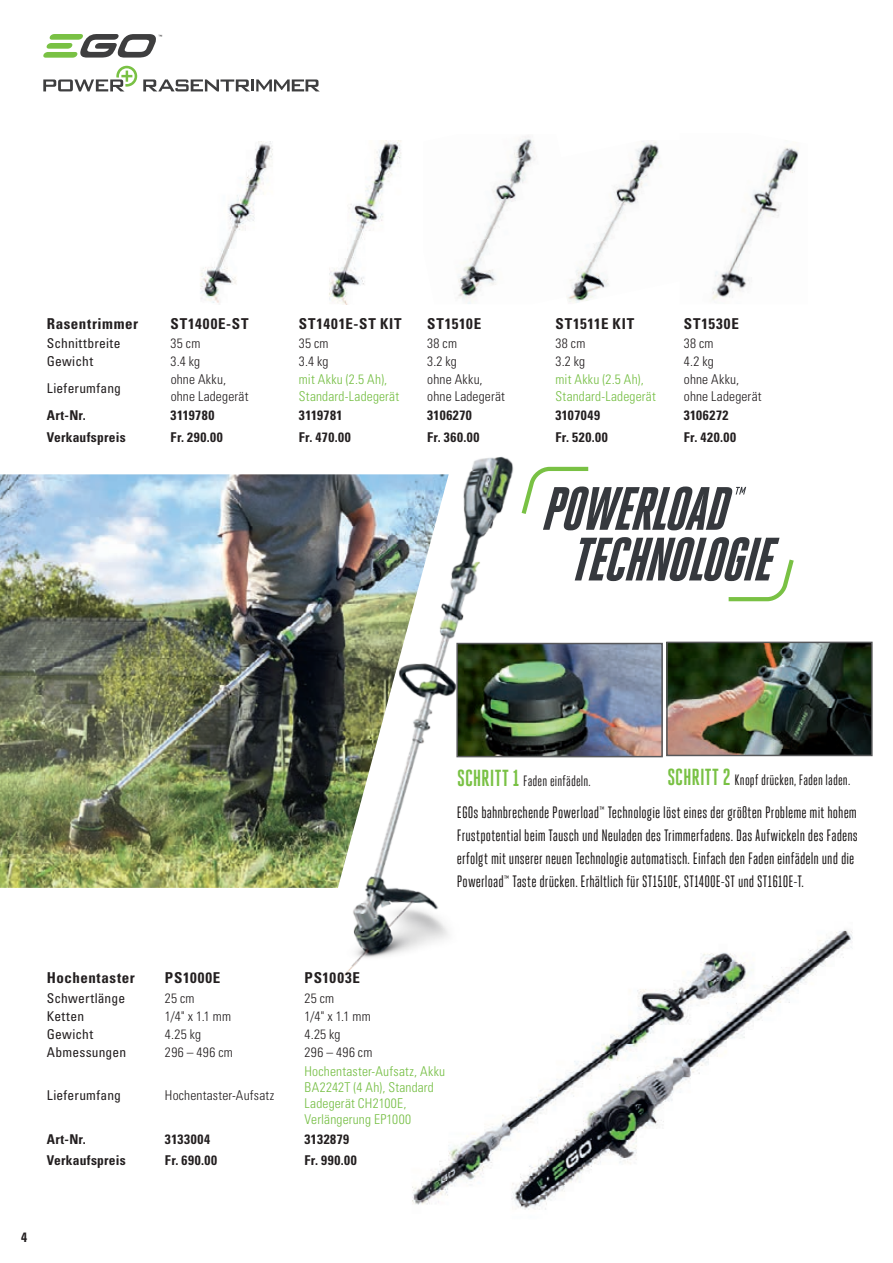
<style>
.page{position:relative;width:893px;height:1263px;background:#fff}
.page>*{position:absolute;margin:0;border:0;box-sizing:border-box;transform-origin:0 0}
.t1{font:16.5px/23.1px "Heroic Condensed";letter-spacing:.005em;color:#171313}
.t2{font:700 condensed 15px "Univers LT Std";letter-spacing:.05em;color:#231f20}
.t3{font:15px "Heroic Condensed";letter-spacing:.005em;color:#171313}
.t4{font:15px "Heroic Condensed";letter-spacing:.005em;color:#231f20}
.t5{font:300 condensed 13.5px/16.2px "Univers LT Std";letter-spacing:.01em;color:#231f20}
.t6{font:300 condensed 13.5px/16.2px "Univers LT Std";letter-spacing:.015em;color:#75be43}
.t7{font:700 condensed 13.5px "Univers LT Std";letter-spacing:.03em;color:#231f20}
.t8{font:condensed 13.5px "Univers LT Pro";letter-spacing:.015em;color:#231f20}
.t9{font:700 condensed 13.5px "Univers LT Std";letter-spacing:.01em;color:#231f20}
.s1{font-weight:700;font-size:23.25px;color:#79c144}
</style>
<div class="page">
<img style="left:338px;top:456px;width:307px;height:526px">
<svg style="left:43px;top:34px;width:119px;height:24px"></svg>
<svg style="left:43px;top:66px;width:94px;height:25px"></svg>
<svg style="left:143px;top:79px;width:176px;height:12px"></svg>
<img style="left:0;top:474px;width:449px;height:414px">
<img style="left:495px;top:915px;width:358px;height:88px">
<img style="left:376px;top:937px;width:409px;height:273px">
<svg style="left:522px;top:467px;width:224px;height:63px"></svg>
<svg style="left:575px;top:537px;width:219px;height:64px"></svg>
<img style="left:669px;top:645px;width:201px;height:108px">
<div style="left:666px;top:642px;width:207px;height:114px;border:2px solid #57585a"></div>
<img style="left:459px;top:646px;width:201px;height:108px">
<div style="left:456px;top:643px;width:207px;height:114px;border:2px solid #57585a"></div>
<img style="left:200px;top:141px;width:73px;height:162px">
<img style="left:329px;top:140px;width:72px;height:164px">
<img style="left:458px;top:136px;width:79px;height:168px">
<img style="left:568px;top:140px;width:93px;height:163px">
<img style="left:712px;top:147px;width:87px;height:153px">
<p class="t2" style="left:47px;top:314px;width:93px">Rasentrimmer</p>
<p class="t2" style="left:171px;top:314px;width:79px">ST1400E-ST</p>
<p class="t2" style="left:299px;top:314px;width:104px">ST1401E-ST KIT</p>
<p class="t2" style="left:427px;top:314px;width:55px">ST1510E</p>
<p class="t2" style="left:556px;top:314px;width:80px">ST1511E KIT</p>
<p class="t2" style="left:684px;top:314px;width:56px">ST1530E</p>
<p class="t8" style="left:47px;top:335px;width:75px">Schnittbreite</p>
<p class="t5" style="left:171px;top:335px;width:31px">35 cm</p>
<p class="t5" style="left:299px;top:335px;width:31px">35 cm</p>
<p class="t5" style="left:427px;top:335px;width:31px">38 cm</p>
<p class="t5" style="left:556px;top:335px;width:31px">38 cm</p>
<p class="t5" style="left:684px;top:335px;width:31px">38 cm</p>
<p class="t8" style="left:47px;top:353px;width:48px">Gewicht</p>
<p class="t5" style="left:171px;top:353px;width:31px">3.4 kg</p>
<p class="t5" style="left:299px;top:353px;width:31px">3.4 kg</p>
<p class="t5" style="left:427px;top:353px;width:31px">3.2 kg</p>
<p class="t5" style="left:556px;top:353px;width:31px">3.2 kg</p>
<p class="t5" style="left:684px;top:353px;width:31px">4.2 kg</p>
<p class="t8" style="left:47px;top:379px;width:76px">Lieferumfang</p>
<p class="t5" style="left:171px;top:372px;width:79px">ohne Akku, ohne Ladegerät</p>
<p class="t6" style="left:299px;top:372px;width:102px">mit Akku (2.5 Ah),<br>Standard-Ladegerät</p>
<p class="t5" style="left:427px;top:372px;width:79px">ohne Akku, ohne Ladegerät</p>
<p class="t6" style="left:556px;top:372px;width:102px">mit Akku (2.5 Ah),<br>Standard-Ladegerät</p>
<p class="t5" style="left:684px;top:372px;width:79px">ohne Akku, ohne Ladegerät</p>
<p class="t7" style="left:47px;top:407px;width:41px">Art-Nr.</p>
<p class="t7" style="left:171px;top:407px;width:45px">3119780</p>
<p class="t7" style="left:299px;top:407px;width:45px">3119781</p>
<p class="t7" style="left:427px;top:407px;width:46px">3106270</p>
<p class="t7" style="left:556px;top:407px;width:46px">3107049</p>
<p class="t7" style="left:684px;top:407px;width:46px">3106272</p>
<p class="t9" style="left:47px;top:429px;width:80px">Verkaufspreis</p>
<p class="t7" style="left:171px;top:429px;width:54px">Fr. 290.00</p>
<p class="t7" style="left:299px;top:429px;width:53px">Fr. 470.00</p>
<p class="t7" style="left:427px;top:429px;width:54px">Fr. 360.00</p>
<p class="t7" style="left:556px;top:429px;width:54px">Fr. 520.00</p>
<p class="t7" style="left:684px;top:429px;width:54px">Fr. 420.00</p>
<p class="t4" style="left:457px;top:773px;width:135px"><span class="s1">SCHRITT 1</span> Faden einfädeln.</p>
<p class="t3" style="left:667px;top:771px;width:184px"><span class="s1">SCHRITT 2</span> Knopf drücken, Faden laden.</p>
<p class="t1" style="left:457px;top:800px;width:402px">EGOs bahnbrechende Powerload™ Technologie löst eines der größten Probleme mit hohem Frustpotential beim Tausch und Neuladen des Trimmerfadens. Das Aufwickeln des Fadens erfolgt mit unserer neuen Technologie automatisch. Einfach den Faden einfädeln und die Powerload™ Taste drücken. Erhältlich für ST1510E, ST1400E-ST und ST1610E-T.</p>
<p class="t2" style="left:47px;top:969px;width:90px">Hochentaster</p>
<p class="t2" style="left:165px;top:969px;width:57px">PS1000E</p>
<p class="t2" style="left:305px;top:969px;width:57px">PS1003E</p>
<p class="t8" style="left:47px;top:989px;width:80px">Schwertlänge</p>
<p class="t5" style="left:165px;top:990px;width:31px">25 cm</p>
<p class="t5" style="left:305px;top:990px;width:31px">25 cm</p>
<p class="t8" style="left:47px;top:1007px;width:39px">Ketten</p>
<p class="t5" style="left:165px;top:1008px;width:68px">1/4" x 1.1 mm</p>
<p class="t5" style="left:305px;top:1008px;width:68px">1/4" x 1.1 mm</p>
<p class="t8" style="left:47px;top:1026px;width:48px">Gewicht</p>
<p class="t5" style="left:165px;top:1026px;width:38px">4.25 kg</p>
<p class="t5" style="left:305px;top:1026px;width:38px">4.25 kg</p>
<p class="t8" style="left:47px;top:1044px;width:81px">Abmessungen</p>
<p class="t5" style="left:165px;top:1044px;width:69px">296 – 496 cm</p>
<p class="t5" style="left:305px;top:1044px;width:69px">296 – 496 cm</p>
<p class="t8" style="left:47px;top:1087px;width:76px">Lieferumfang</p>
<p class="t5" style="left:165px;top:1087px;width:111px">Hochentaster-Aufsatz</p>
<p class="t6" style="left:305px;top:1063px;width:142px">Hochentaster-Aufsatz, Akku<br>BA2242T (4 Ah), Standard<br>Ladegerät CH2100E,<br>Verlängerung EP1000</p>
<p class="t7" style="left:47px;top:1131px;width:41px">Art-Nr.</p>
<p class="t7" style="left:165px;top:1131px;width:46px">3133004</p>
<p class="t7" style="left:305px;top:1131px;width:46px">3132879</p>
<p class="t9" style="left:47px;top:1152px;width:80px">Verkaufspreis</p>
<p class="t7" style="left:165px;top:1152px;width:54px">Fr. 690.00</p>
<p class="t7" style="left:305px;top:1152px;width:54px">Fr. 990.00</p>
<p class="t7" style="left:21px;top:1228px;width:7px">4</p>
</div>
